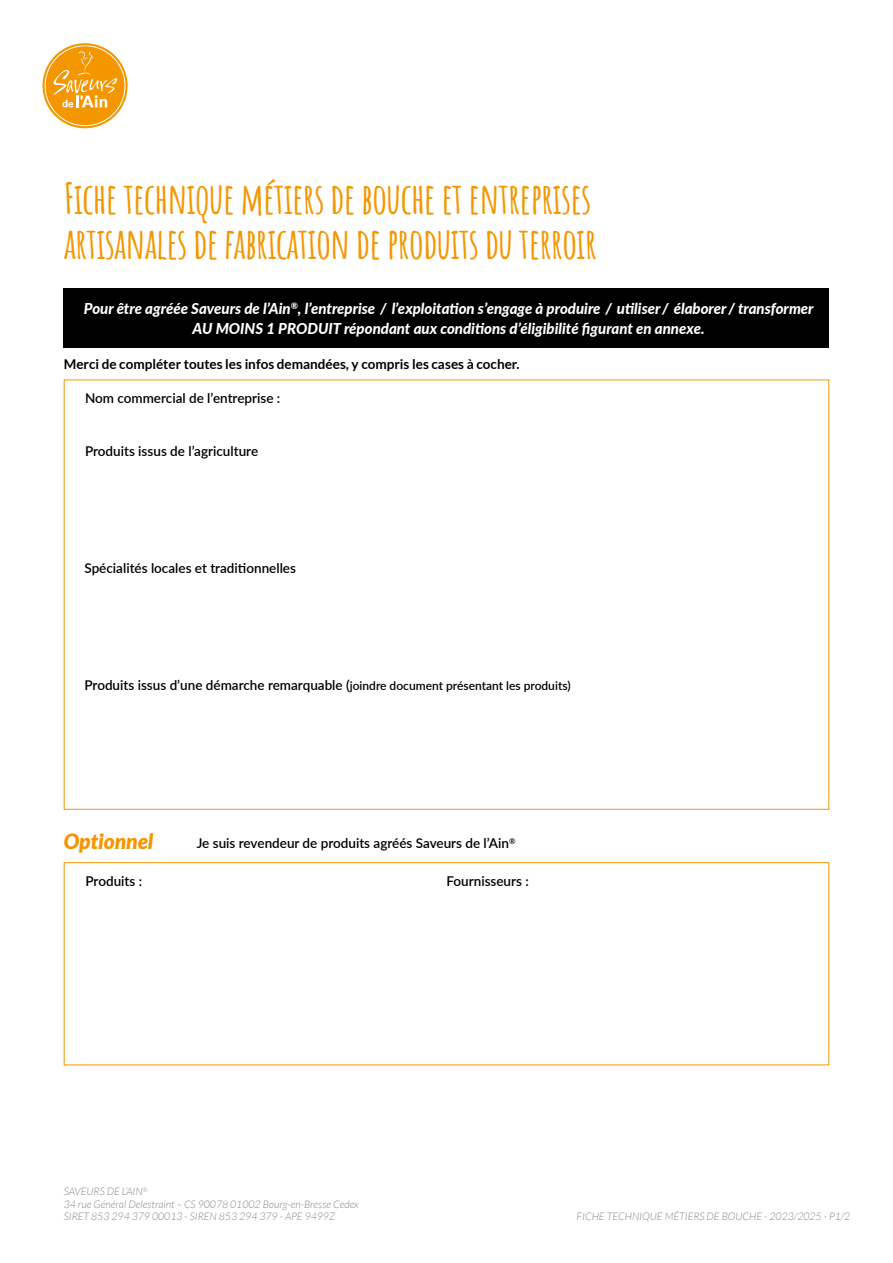
<style>
.page{position:relative;width:893px;height:1263px;background:#fff}
.page>*{position:absolute;margin:0;border:0;box-sizing:border-box;transform-origin:0 0}
.t1{font:700 42px/45px "Amatic SC";letter-spacing:-.025em;color:#f49600}
.t2{font:italic 900 21px "Lato";color:#f49600}
.t3{font:italic 800 15px/19.5px "Lato";color:#fff;text-align:center}
.t4{font:600 13.5px "Lato";color:#000}
.t5{font:700 13.5px "Lato";color:#000}
.t6{font:italic 300 10.5px/12.6px "Lato";color:#878787}
.s1{font-size:12px}
</style>
<div class="page">
<svg style="left:43px;top:43px;width:85px;height:85px"></svg>
<div style="left:45px;top:46px;width:80px;height:80px;background:#f49600;border-radius:50%"></div>
<div style="left:45px;top:46px;width:80px;height:80px;border:1px solid #fff;border-radius:50%"></div>
<svg style="left:52px;top:51px;width:65px;height:56px"></svg>
<div style="left:64px;top:288px;width:765px;height:60px;background:#000"></div>
<div style="left:64px;top:862px;width:765px;height:203px;border:1px solid #f49600"></div>
<h1 class="t1" style="left:64px;top:173px;width:535px">Fiche technique métiers de bouche et entreprises artisanales de fabrication de produits du terroir</h1>
<p class="t3" style="left:84px;top:298px;width:731px">Pour être agréée Saveurs de l’Ain<sup>®</sup>, l’entreprise / l’exploitation s’engage à produire / utiliser / élaborer / transformer<br>AU MOINS 1 PRODUIT répondant aux conditions d’éligibilité figurant en annexe.</p>
<p class="t5" style="left:64px;top:356px;width:457px">Merci de compléter toutes les infos demandées, y compris les cases à cocher.</p>
<p class="t4" style="left:85px;top:388px;width:197px">Nom commercial de l’entreprise :</p>
<p class="t4" style="left:85px;top:441px;width:175px">Produits issus de l’agriculture</p>
<p class="t4" style="left:84px;top:558px;width:213px">Spécialités locales et traditionnelles</p>
<p class="t4" style="left:84px;top:675px;width:488px">Produits issus d’une démarche remarquable (<span class="s1">joindre document présentant les produits)</span></p>
<h2 class="t2" style="left:64px;top:829px;width:91px">Optionnel</h2>
<p class="t4" style="left:197px;top:833px;width:320px">Je suis revendeur de produits agréés Saveurs de l’Ain<sup>®</sup></p>
<p class="t4" style="left:85px;top:871px;width:58px">Produits :</p>
<p class="t4" style="left:446px;top:871px;width:84px">Fournisseurs :</p>
<p class="t6" style="left:64px;top:1185px;width:296px">SAVEURS DE L’AIN<sup>®<br></sup>34 rue Général Delestraint – CS 90078 01002 Bourg-en-Bresse Cedex<br>SIRET 853 294 379 00013 - SIREN 853 294 379 - APE 9499Z</p>
<p class="t6" style="left:577px;top:1211px;width:275px">FICHE TECHNIQUE MÉTIERS DE BOUCHE - 2023/2025 - P1/2</p>
</div>
